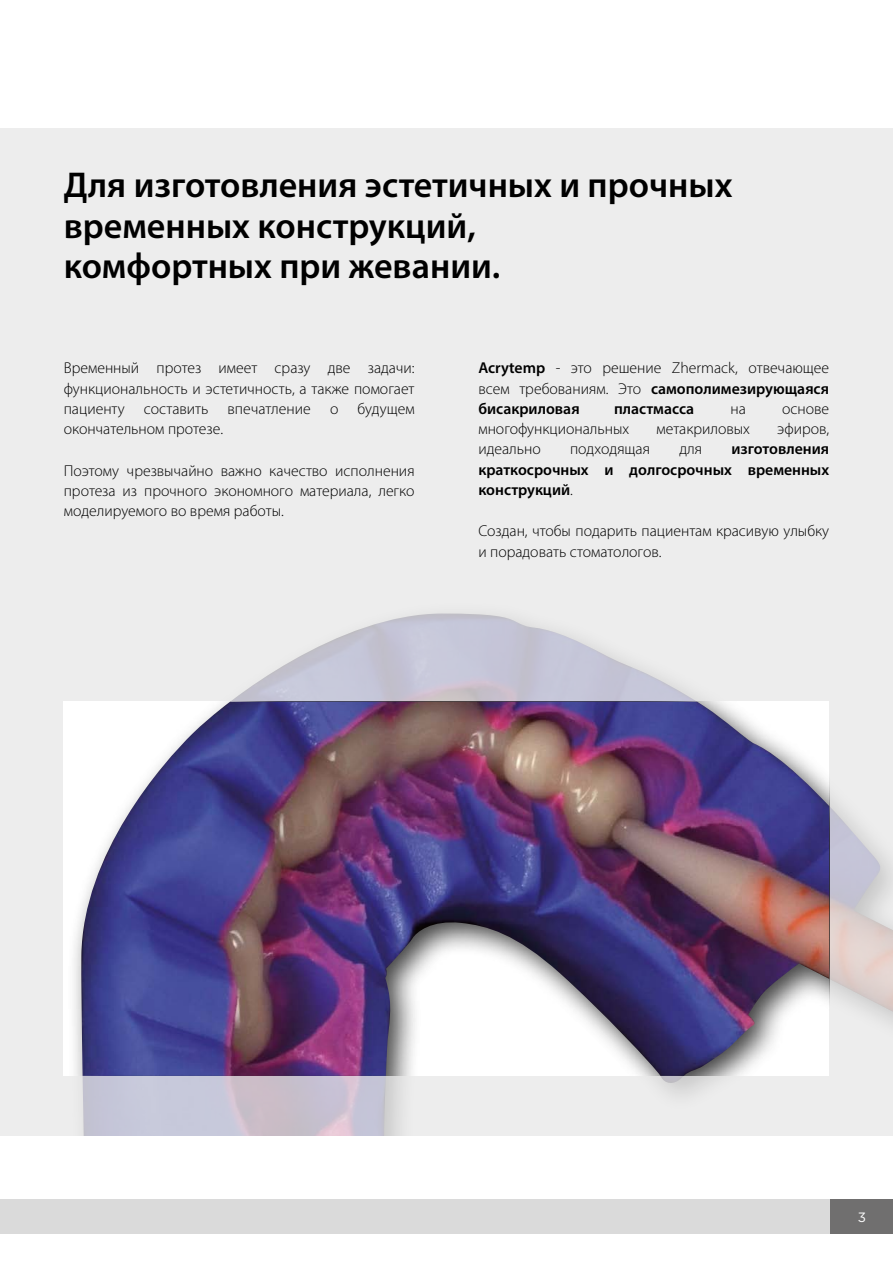
<style>
.page{position:relative;width:893px;height:1263px;background:#fff}
.page>*{position:absolute;margin:0;border:0;box-sizing:border-box;transform-origin:0 0}
.t1{font:600 36px/40.5px "Myriad Pro";color:#000}
.t2{font:300 15.75px/20.2px "Myriad Pro";color:#000;text-align:justify}
.t3{font:600 15.75px/20.2px "Myriad Pro";color:#000;text-align:justify}
.t4{font:13.5px "Gotham";color:#fff}
.s1{font-weight:600}
.s2{font-weight:300}
</style>
<div class="page">
<div style="left:0;top:1199px;width:829px;height:34px;background:#dadada"></div>
<div style="left:831px;top:1199px;width:62px;height:34px;background:#706f6f"></div>
<div style="left:0;top:128px;width:893px;height:1007px;background:#ededed"></div>
<img style="left:81px;top:613px;width:812px;height:522px">
<img style="left:81px;top:702px;width:748px;height:374px">
<h1 class="t1" style="left:64px;top:164px;width:670px">Для изготовления эстетичных и прочных временных конструкций,<br>комфортных при жевании.</h1>
<p class="t2" style="left:64px;top:358px;width:352px">Временный протез имеет сразу две задачи: функциональность и эстетичность, а также помогает пациенту составить впечатление о будущем окончательном протезе.</p>
<p class="t2" style="left:64px;top:460px;width:352px">Поэтому чрезвычайно важно качество исполнения протеза из прочного экономного материала, легко моделируемого во время работы.</p>
<p class="t2" style="left:478px;top:358px;width:352px"><span class="s1">Acrytemp</span> - это решение Zhermack, отвечающее всем требованиям. Это <span class="s1">самополимезирующаяся бисакриловая</span></p>
<p class="t3" style="left:614px;top:398px;width:82px">пластмасса</p>
<p class="t2" style="left:730px;top:399px;width:17px">на</p>
<p class="t2" style="left:782px;top:399px;width:49px">основе</p>
<p class="t2" style="left:478px;top:419px;width:152px">многофункциональных</p>
<p class="t2" style="left:656px;top:419px;width:95px">метакриловых</p>
<p class="t2" style="left:777px;top:419px;width:53px">эфиров,</p>
<p class="t2" style="left:478px;top:439px;width:64px">идеально</p>
<p class="t2" style="left:570px;top:439px;width:82px">подходящая</p>
<p class="t2" style="left:679px;top:439px;width:24px">для</p>
<p class="t3" style="left:478px;top:438px;width:352px;text-indent:253px">изготовления краткосрочных и долгосрочных временных конструкций<span class="s2">.</span></p>
<p class="t2" style="left:478px;top:521px;width:352px">Создан, чтобы подарить пациентам красивую улыбку и порадовать стоматологов.</p>
<p class="t4" style="left:858px;top:1208px;width:10px">3</p>
</div>
